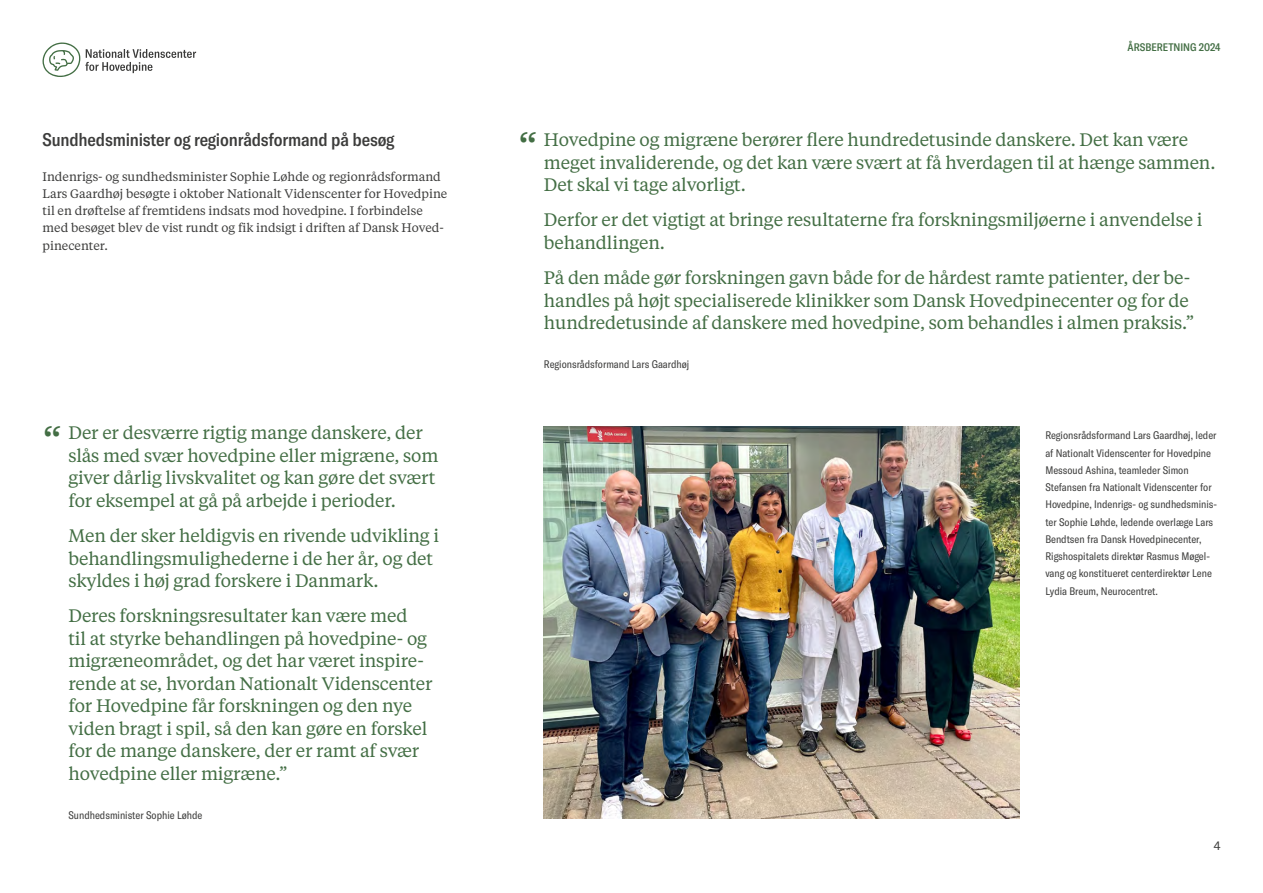
<style>
.page{position:relative;width:1263px;height:893px;background:#fff}
.page>*{position:absolute;margin:0;border:0;box-sizing:border-box;transform-origin:0 0}
.t1{font:42px "Tiempos Text";color:#436e44}
.t2{font:18px/22.5px "Tiempos Text";letter-spacing:-.01em;color:#436e44}
.t3{font:500 condensed 18px "GT America";letter-spacing:-.01em;color:#3c3c3b}
.t4{font:12.3px/17.2px "Tiempos Text";color:#3c3c3b}
.t5{font:12.3px "GT America";color:#3c3c3b}
.t6{font:condensed 10.8px/17.2px "GT America";color:#3c3c3b}
.t7{font:500 condensed 10.8px "GT America";color:#436e44}
</style>
<div class="page">
<svg style="left:42px;top:42px;width:154px;height:35px"></svg>
<img style="left:544px;top:426px;width:476px;height:393px">
<p class="t3" style="left:43px;top:129px;width:353px">Sundhedsminister og regionrådsformand på besøg</p>
<p class="t4" style="left:43px;top:167px;width:406px">Indenrigs- og sundhedsminister Sophie Løhde og regionrådsformand Lars Gaardhøj besøgte i oktober Nationalt Videnscenter for Hovedpine til en drøftelse af fremtidens indsats mod hovedpine. I forbindelse med besøget blev de vist rundt og fik indsigt i driften af Dansk Hoved&shy;pinecenter.</p>
<h1 class="t1" style="left:43px;top:414px;width:21px">“</h1>
<p class="t2" style="left:68px;top:421px;width:371px">Der er desværre rigtig mange danskere, der slås med svær hovedpine eller migræne, som giver dårlig livskvalitet og kan gøre det svært for eksempel at gå på arbejde i perioder.</p>
<p class="t2" style="left:68px;top:524px;width:372px">Men der sker heldigvis en rivende udvikling i behandlingsmulighederne i de her år, og det skyldes i høj grad forskere i Danmark.</p>
<p class="t2" style="left:68px;top:604px;width:366px">Deres forskningsresultater kan være med<br>til at styrke behandlingen på hovedpine- og migræneområdet, og det har været inspire&shy;rende at se, hvordan Nationalt Videnscenter for Hovedpine får forskningen og den nye viden bragt i spil, så den kan gøre en forskel for de mange danskere, der er ramt af svær hovedpine eller migræne.”</p>
<p class="t6" style="left:68px;top:806px;width:136px">Sundhedsminister Sophie Løhde</p>
<p class="t7" style="left:1127px;top:41px;width:94px">ÅRSBERETNING 2024</p>
<h1 class="t1" style="left:518px;top:121px;width:21px">“</h1>
<p class="t2" style="left:544px;top:128px;width:673px">Hovedpine og migræne berører flere hundredetusinde danskere. Det kan være meget invaliderende, og det kan være svært at få hverdagen til at hænge sammen.<br>Det skal vi tage alvorligt.</p>
<p class="t2" style="left:544px;top:208px;width:660px">Derfor er det vigtigt at bringe resultaterne fra forskningsmiljøerne i anvendelse i behandlingen.</p>
<p class="t2" style="left:544px;top:266px;width:652px">På den måde gør forskningen gavn både for de hårdest ramte patienter, der be&shy;handles på højt specialiserede klinikker som Dansk Hovedpinecenter og for de hundredetusinde af danskere med hovedpine, som behandles i almen praksis.”</p>
<p class="t6" style="left:544px;top:356px;width:147px">Regionsrådsformand Lars Gaardhøj</p>
<p class="t6" style="left:1045px;top:427px;width:173px">Regionsrådsformand Lars Gaardhøj, leder af Nationalt Videnscenter for Hovedpine Messoud Ashina, teamleder Simon Stefansen fra Nationalt Videnscenter for Hovedpine, Indenrigs- og sundhedsminis&shy;ter Sophie Løhde, ledende overlæge Lars Bendtsen fra Dansk Hovedpinecenter, Rigshospitalets direktør Rasmus Møgel&shy;vang og konstitueret centerdirektør Lene Lydia Breum, Neurocentret.</p>
<p class="t5" style="left:1214px;top:839px;width:8px">4</p>
</div>
